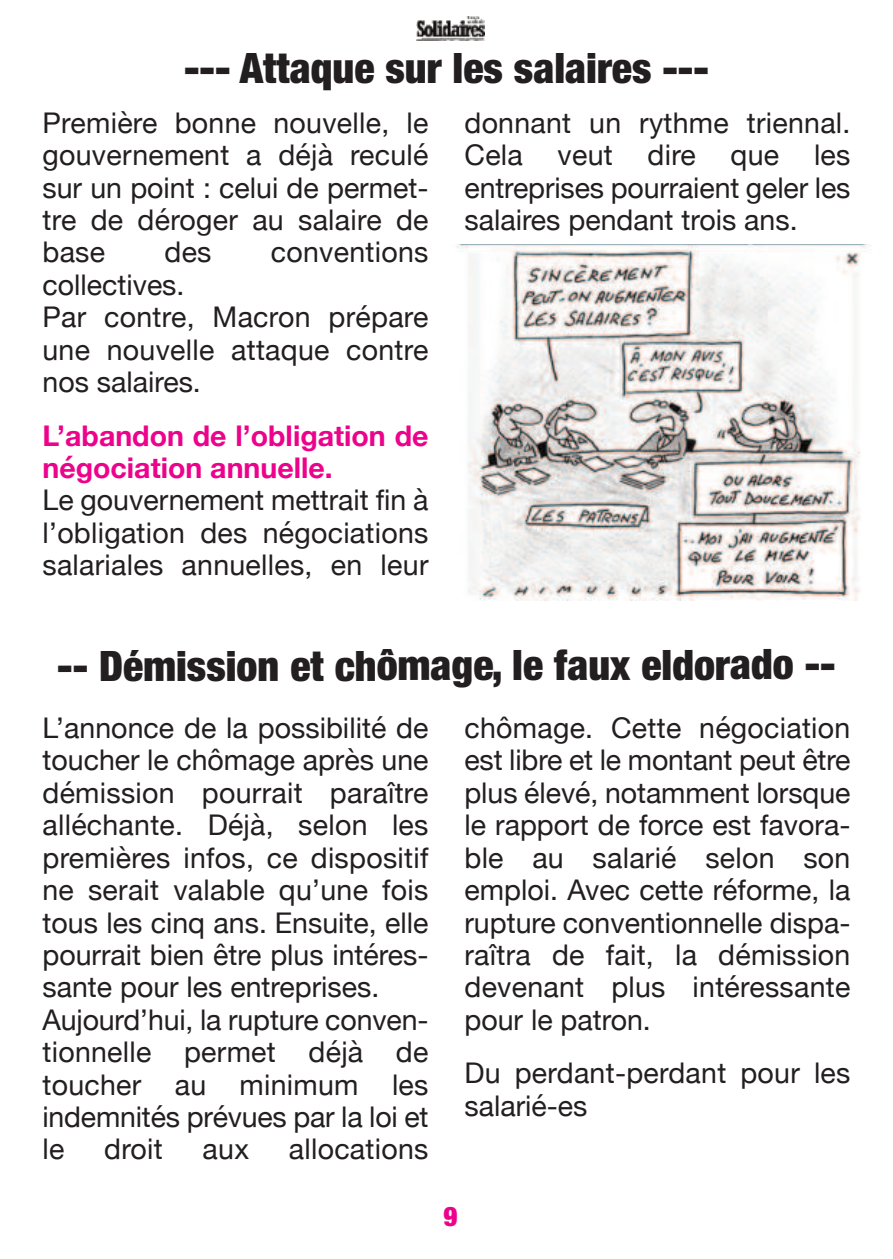
<style>
.page{position:relative;width:893px;height:1259px;background:#fff}
.page>*{position:absolute;margin:0;border:0;box-sizing:border-box;transform-origin:0 0}
.t1{font:900 condensed 42px "Helvetica Neue";letter-spacing:-.005em;color:#231f20}
.t2{font:28.5px/32.4px "Helvetica Neue";letter-spacing:.01em;color:#231f20;text-align:justify}
.t3{font:700 28.5px/32.4px "Helvetica Neue";color:#ed028c}
.t4{font:900 condensed 27px "Helvetica Neue";color:#ed028c}
</style>
<div class="page">
<img style="left:416px;top:17px;width:69px;height:24px">
<img style="left:456px;top:244px;width:415px;height:356px">
<h1 class="t1" style="left:184px;top:34px;width:526px">--- Attaque sur les salaires ---</h1>
<p class="t2" style="left:43px;top:106px;width:387px">Première bonne nouvelle, le gouvernement a déjà reculé sur un point : celui de permet&shy;tre de déroger au salaire de base</p>
<p class="t2" style="left:165px;top:236px;width:49px">des</p>
<p class="t2" style="left:271px;top:236px;width:159px">conventions</p>
<p class="t2" style="left:43px;top:268px;width:387px;text-align:left">collectives.<br>Par contre, Macron prépare une nouvelle attaque contre nos salaires.</p>
<p class="t3" style="left:43px;top:418px;width:387px">L’abandon de l’obligation de négociation annuelle.</p>
<p class="t2" style="left:43px;top:483px;width:387px">Le gouvernement mettrait fin à l’obligation des négociations salariales annuelles, en leur</p>
<p class="t2" style="left:464px;top:106px;width:387px">donnant un rythme triennal.<br>Cela veut dire que les entreprises pourraient geler les salaires pendant trois ans.</p>
<h1 class="t1" style="left:57px;top:631px;width:780px">-- Démission et chômage, le faux eldorado --</h1>
<p class="t2" style="left:42px;top:711px;width:387px;text-align:left">L’annonce de la possibilité de toucher le chômage après une démission pourrait paraître alléchante. Déjà, selon les premières infos, ce dispositif ne serait valable qu’une fois tous les cinq ans. Ensuite, elle pourrait bien être plus intéres&shy;sante pour les entreprises.<br>Aujourd’hui, la rupture conven&shy;tionnelle permet déjà de toucher au minimum les indemnités prévues par la loi et le</p>
<p class="t2" style="left:464px;top:711px;width:387px">chômage. Cette négociation est libre et le montant peut être plus élevé, notamment lorsque le rapport de force est favora&shy;ble au salarié selon son emploi. Avec cette réforme, la rupture conventionnelle dispa&shy;raîtra de fait, la démission devenant plus intéressante pour le patron.</p>
<p class="t2" style="left:464px;top:1056px;width:387px">Du perdant-perdant pour les salarié-es</p>
<p class="t2" style="left:104px;top:1132px;width:60px">droit</p>
<p class="t2" style="left:203px;top:1132px;width:48px">aux</p>
<p class="t2" style="left:289px;top:1132px;width:141px">allocations</p>
<p class="t4" style="left:443px;top:1193px;width:16px">9</p>
</div>
